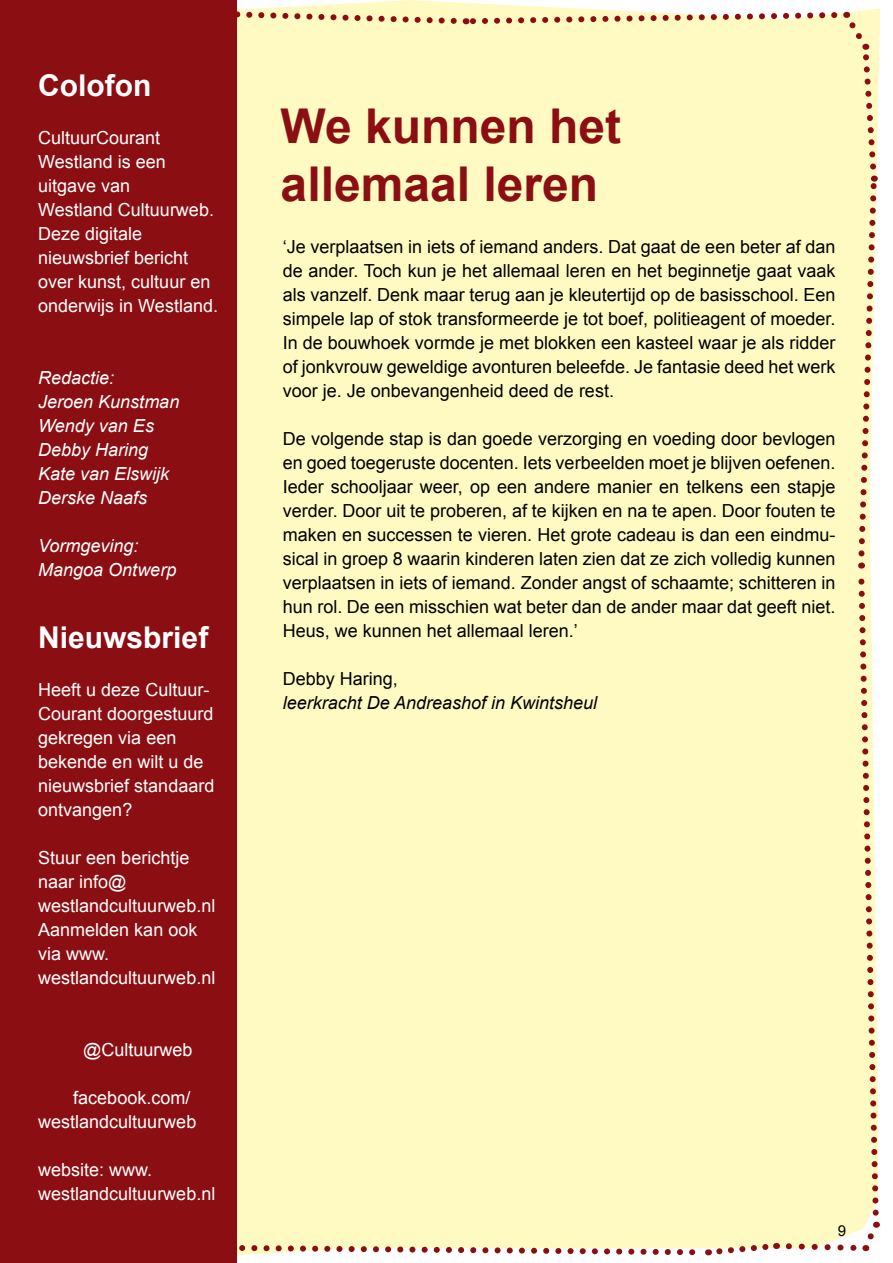
<style>
.page{position:relative;width:893px;height:1263px;background:#fff}
.page>*{position:absolute;margin:0;border:0;box-sizing:border-box;transform-origin:0 0}
.t1{font:700 48px/57.6px "Arial";color:#8b0f12}
.t2{font:700 30px "Arial";color:#fff}
.t3{font:18px/24px "Arial";color:#000;text-align:justify}
.t4{font:18px/24px "Arial";color:#fff}
.t5{font:italic 18px/24px "Arial";color:#fff}
.t6{font:italic 18px "Arial";color:#000}
.t7{font:15px "Arial";color:#000}
</style>
<div class="page">
<div style="left:236px;top:7px;width:645px;height:1251px;background:#fffac2"></div>
<div style="left:0;top:0;width:236px;height:1263px;background:#8b0f12"></div>
<h2 class="t2" style="left:38px;top:66px;width:115px">Colofon</h2>
<p class="t4" style="left:38px;top:126px;width:181px">CultuurCourant<br>Westland is een uitgave van<br>Westland Cultuurweb.<br>Deze digitale nieuwsbrief bericht over kunst, cultuur en onderwijs in Westland.</p>
<p class="t5" style="left:38px;top:366px;width:143px">Redactie:<br>Jeroen Kunstman<br>Wendy van Es<br>Debby Haring<br>Kate van Elswijk<br>Derske Naafs</p>
<p class="t5" style="left:38px;top:534px;width:140px">Vormgeving:<br>Mangoa Ontwerp</p>
<h2 class="t2" style="left:38px;top:618px;width:172px">Nieuwsbrief</h2>
<p class="t4" style="left:38px;top:678px;width:178px">Heeft u deze Cultuur-<br>Courant doorgestuurd gekregen via een bekende en wilt u de nieuwsbrief standaard ontvangen?</p>
<p class="t4" style="left:38px;top:846px;width:179px">Stuur een berichtje naar info@ westlandcultuurweb.nl<br>Aanmelden kan ook via www. westlandcultuurweb.nl</p>
<p class="t4" style="left:83px;top:1038px;width:111px">@Cultuurweb</p>
<p class="t4" style="left:38px;top:1086px;width:160px;text-indent:35px">facebook.com/ westlandcultuurweb</p>
<p class="t4" style="left:38px;top:1158px;width:179px">website: www. westlandcultuurweb.nl</p>
<h1 class="t1" style="left:281px;top:99px;width:342px">We kunnen het allemaal leren</h1>
<p class="t3" style="left:283px;top:235px;width:554px">‘Je verplaatsen in iets of iemand anders. Dat gaat de een beter af dan de ander. Toch kun je het allemaal leren en het beginnetje gaat vaak als vanzelf. Denk maar terug aan je kleutertijd op de basisschool. Een simpele lap of stok transformeerde je tot boef, politieagent of moeder.<br>In de bouwhoek vormde je met blokken een kasteel waar je als ridder of jonkvrouw geweldige avonturen beleefde. Je fantasie deed het werk voor je. Je onbevangenheid deed de rest.</p>
<p class="t3" style="left:283px;top:427px;width:554px">De volgende stap is dan goede verzorging en voeding door bevlogen en goed toegeruste docenten. Iets verbeelden moet je blijven oefenen.<br>Ieder schooljaar weer, op een andere manier en telkens een stapje verder. Door uit te proberen, af te kijken en na te apen. Door fouten te maken en successen te vieren. Het grote cadeau is dan een eindmu&shy;sical in groep 8 waarin kinderen laten zien dat ze zich volledig kunnen verplaatsen in iets of iemand. Zonder angst of schaamte; schitteren in hun rol. De een misschien wat beter dan de ander maar dat geeft niet.<br>Heus, we kunnen het allemaal leren.’</p>
<p class="t3" style="left:283px;top:667px;width:117px">Debby Haring,</p>
<p class="t6" style="left:283px;top:691px;width:316px">leerkracht De Andreashof in Kwintsheul</p>
<p class="t7" style="left:838px;top:1220px;width:10px">9</p>
</div>
